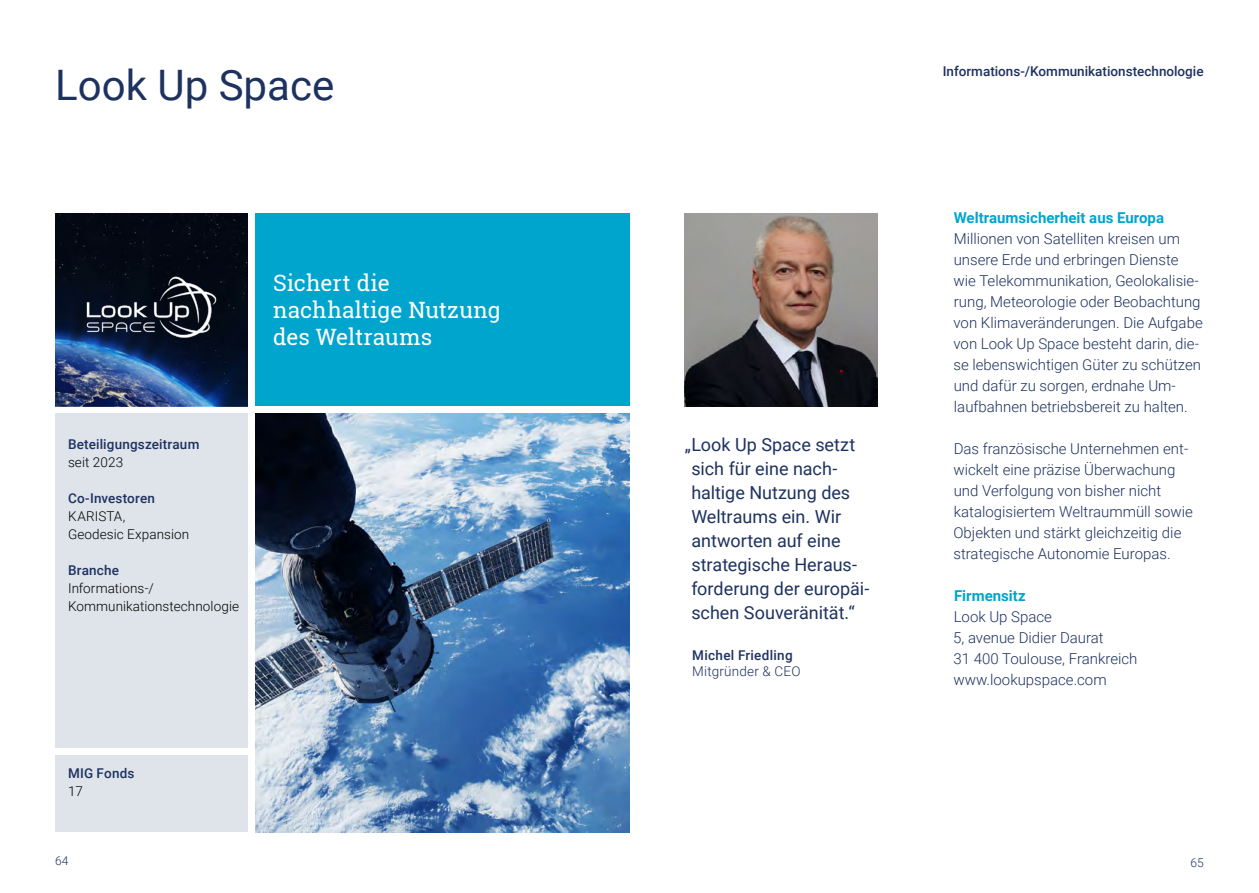
<style>
.page{position:relative;width:1259px;height:893px;background:#fff}
.page>*{position:absolute;margin:0;border:0;box-sizing:border-box;transform-origin:0 0}
.t1{font:42px "Roboto";color:#1e3260}
.t2{font:22.5px/27px "Roboto Slab";color:#fff}
.t3{font:18px/24px "Roboto";color:#1e3260}
.t4{font:300 15px/21px "Roboto";color:#1e3260}
.t5{font:700 15px "Roboto";color:#00a5ce}
.t6{font:500 13.5px "Roboto";letter-spacing:.01em;color:#1e3260}
.t7{font:300 13.5px/18px "Roboto";letter-spacing:.005em;color:#000}
.t8{font:300 13.5px "Roboto";letter-spacing:.015em;color:#1e3260}
.t9{font:300 12px "Roboto";color:#1e3260}
</style>
<div class="page">
<div style="left:255px;top:214px;width:374px;height:192px;background:#00a5ce"></div>
<img style="left:55px;top:214px;width:193px;height:192px">
<div style="left:55px;top:755px;width:193px;height:77px;background:#dfe4ea"></div>
<div style="left:55px;top:414px;width:193px;height:334px;background:#dfe4ea"></div>
<img style="left:685px;top:214px;width:192px;height:192px">
<img style="left:255px;top:414px;width:374px;height:418px">
<img style="left:85px;top:274px;width:133px;height:66px">
<h1 class="t1" style="left:55px;top:55px;width:280px">Look Up Space</h1>
<p class="t6" style="left:942px;top:62px;width:262px">Informations-/Kommunikationstechnologie</p>
<h2 class="t2" style="left:273px;top:269px;width:229px">Sichert die nachhaltige Nutzung des Weltraums</h2>
<p class="t6" style="left:68px;top:435px;width:133px">Beteiligungszeitraum</p>
<p class="t7" style="left:68px;top:453px;width:57px">seit 2023</p>
<p class="t6" style="left:68px;top:489px;width:89px">Co-Investoren</p>
<p class="t7" style="left:68px;top:507px;width:123px">KARISTA,<br>Geodesic Expansion</p>
<p class="t6" style="left:68px;top:561px;width:53px">Branche</p>
<p class="t7" style="left:68px;top:579px;width:172px">Informations-/<br>Kommunikationstechnologie</p>
<p class="t6" style="left:68px;top:764px;width:68px">MIG Fonds</p>
<p class="t7" style="left:68px;top:782px;width:16px">17</p>
<p class="t3" style="left:691px;top:432px;width:179px;text-indent:-7px">„Look Up Space setzt sich für eine nach&shy;haltige Nutzung des<br>Weltraums ein. Wir antworten auf eine strategische Heraus&shy;forderung der europäi&shy;schen Souveränität.“</p>
<p class="t6" style="left:692px;top:645px;width:102px">Michel Friedling</p>
<p class="t8" style="left:692px;top:662px;width:110px">Mitgründer &amp; CEO</p>
<p class="t5" style="left:953px;top:207px;width:212px">Weltraumsicherheit aus Europa</p>
<p class="t4" style="left:953px;top:228px;width:251px">Millionen von Satelliten kreisen um unsere Erde und erbringen Dienste wie Telekommunikation, Geolokalisie&shy;rung, Meteorologie oder Beobachtung von Klimaveränderungen. Die Aufgabe von Look Up Space besteht darin, die&shy;se lebenswichtigen Güter zu schützen und dafür zu sorgen, erdnahe Um&shy;laufbahnen betriebsbereit zu halten.</p>
<p class="t4" style="left:953px;top:438px;width:241px">Das französische Unternehmen ent&shy;wickelt eine präzise Überwachung und Verfolgung von bisher nicht katalogisiertem Weltraummüll sowie Objekten und stärkt gleichzeitig die strategische Autonomie Europas.</p>
<p class="t5" style="left:954px;top:585px;width:73px">Firmensitz</p>
<p class="t4" style="left:953px;top:606px;width:186px">Look Up Space<br>5, avenue Didier Daurat<br>31 400 Toulouse, Frankreich www.lookupspace.com</p>
<p class="t9" style="left:55px;top:853px;width:15px">64</p>
<p class="t9" style="left:1190px;top:854px;width:15px">65</p>
</div>
